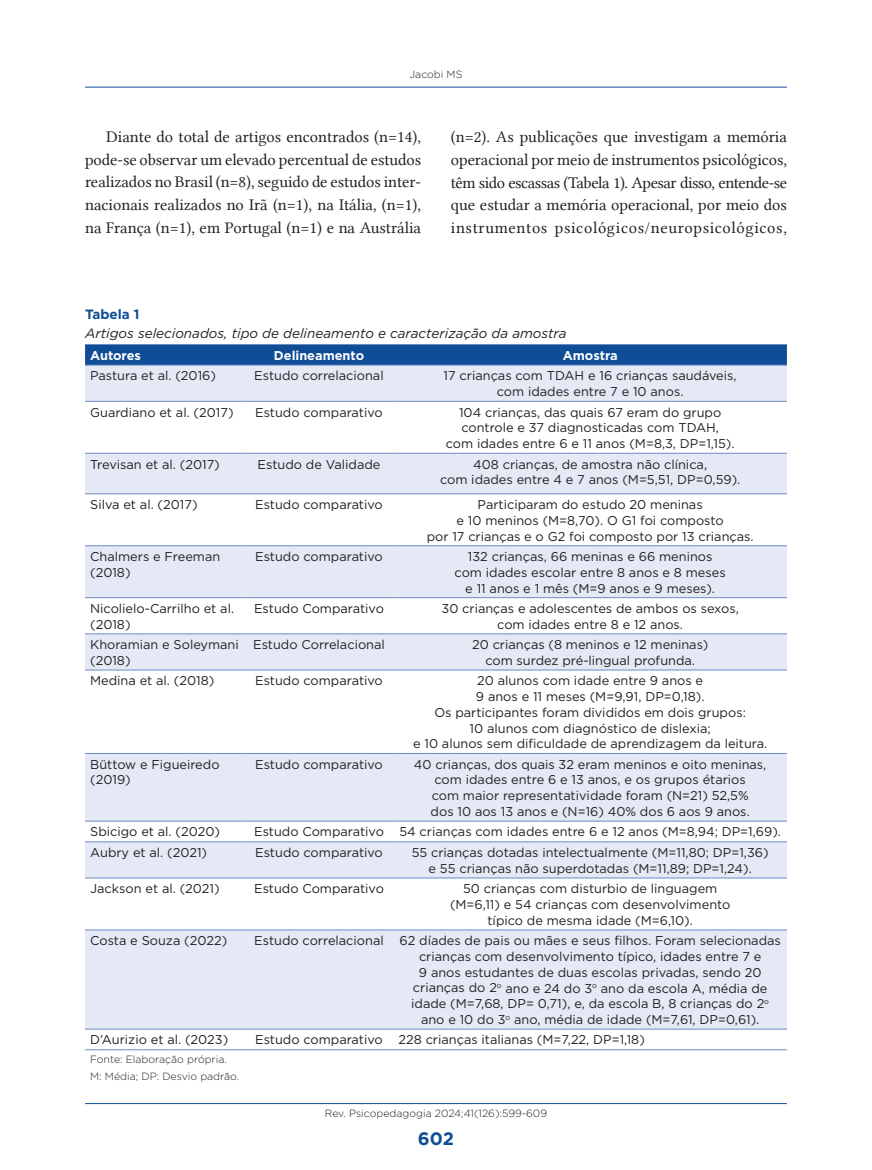
<style>
.page{position:relative;width:872px;height:1170px;background:#fff}
.page>*{position:absolute;margin:0;border:0;box-sizing:border-box;transform-origin:0 0}
.t1{font:700 18px "Gotham";color:#0f4d96}
.t2{font:16.5px/22.6px "Lin Libertine";color:#231f20;text-align:justify}
.t3{font:italic 13.5px "Gotham";color:#231f20}
.t4{font:700 13.5px "Gotham";color:#0f4d96}
.t5{font:12.75px/15.8px "Gotham";color:#231f20;text-align:center}
.t6{font:700 12.75px "Gotham";color:#fff}
.t7{font:300 10.5px/16.5px "Gotham";color:#231f20}
</style>
<div class="page">
<hr style="left:85px;top:87px;width:702px;height:1px;background:#0f4d96">
<hr style="left:85px;top:1103px;width:702px;height:1px;background:#0f4d96">
<div style="left:85px;top:345px;width:702px;height:20px;background:#0f4d96"></div>
<div style="left:85px;top:366px;width:702px;height:35px;background:#e4e9f5"></div>
<svg style="left:85px;top:452px;width:702px;height:578px;fill:#e4e9f5"></svg>
<hr style="left:85px;top:344px;width:159px;height:1px;background:#6c8bc6">
<hr style="left:244px;top:344px;width:149px;height:1px;background:#6c8bc6">
<hr style="left:393px;top:344px;width:394px;height:1px;background:#6c8bc6">
<hr style="left:85px;top:365px;width:159px;height:1px;background:#6c8bc6">
<hr style="left:244px;top:365px;width:149px;height:1px;background:#6c8bc6">
<hr style="left:393px;top:365px;width:394px;height:1px;background:#6c8bc6">
<hr style="left:85px;top:401px;width:159px;height:1px;background:#6c8bc6">
<hr style="left:244px;top:401px;width:149px;height:1px;background:#6c8bc6">
<hr style="left:393px;top:401px;width:394px;height:1px;background:#6c8bc6">
<hr style="left:85px;top:453px;width:159px;height:1px;background:#6c8bc6">
<hr style="left:244px;top:453px;width:149px;height:1px;background:#6c8bc6">
<hr style="left:393px;top:453px;width:394px;height:1px;background:#6c8bc6">
<hr style="left:85px;top:493px;width:159px;height:1px;background:#6c8bc6">
<hr style="left:244px;top:493px;width:149px;height:1px;background:#6c8bc6">
<hr style="left:393px;top:493px;width:394px;height:1px;background:#6c8bc6">
<hr style="left:85px;top:545px;width:159px;height:1px;background:#6c8bc6">
<hr style="left:244px;top:545px;width:149px;height:1px;background:#6c8bc6">
<hr style="left:393px;top:545px;width:394px;height:1px;background:#6c8bc6">
<hr style="left:85px;top:597px;width:159px;height:1px;background:#6c8bc6">
<hr style="left:244px;top:597px;width:149px;height:1px;background:#6c8bc6">
<hr style="left:393px;top:597px;width:394px;height:1px;background:#6c8bc6">
<hr style="left:85px;top:633px;width:159px;height:1px;background:#6c8bc6">
<hr style="left:244px;top:633px;width:149px;height:1px;background:#6c8bc6">
<hr style="left:393px;top:633px;width:394px;height:1px;background:#6c8bc6">
<hr style="left:85px;top:820px;width:159px;height:1px;background:#6c8bc6">
<hr style="left:244px;top:820px;width:149px;height:1px;background:#6c8bc6">
<hr style="left:393px;top:820px;width:394px;height:1px;background:#6c8bc6">
<hr style="left:85px;top:841px;width:159px;height:1px;background:#6c8bc6">
<hr style="left:244px;top:841px;width:149px;height:1px;background:#6c8bc6">
<hr style="left:393px;top:841px;width:394px;height:1px;background:#6c8bc6">
<hr style="left:85px;top:669px;width:159px;height:1px;background:#6c8bc6">
<hr style="left:244px;top:669px;width:149px;height:1px;background:#6c8bc6">
<hr style="left:393px;top:669px;width:394px;height:1px;background:#6c8bc6">
<hr style="left:85px;top:753px;width:159px;height:1px;background:#6c8bc6">
<hr style="left:244px;top:753px;width:149px;height:1px;background:#6c8bc6">
<hr style="left:393px;top:753px;width:394px;height:1px;background:#6c8bc6">
<hr style="left:85px;top:877px;width:159px;height:1px;background:#6c8bc6">
<hr style="left:244px;top:877px;width:149px;height:1px;background:#6c8bc6">
<hr style="left:393px;top:877px;width:394px;height:1px;background:#6c8bc6">
<hr style="left:85px;top:929px;width:159px;height:1px;background:#6c8bc6">
<hr style="left:244px;top:929px;width:149px;height:1px;background:#6c8bc6">
<hr style="left:393px;top:929px;width:394px;height:1px;background:#6c8bc6">
<hr style="left:85px;top:1028px;width:159px;height:1px;background:#6c8bc6">
<hr style="left:244px;top:1028px;width:149px;height:1px;background:#6c8bc6">
<hr style="left:393px;top:1028px;width:394px;height:1px;background:#6c8bc6">
<hr style="left:85px;top:1049px;width:159px;height:1px;background:#6c8bc6">
<hr style="left:244px;top:1049px;width:149px;height:1px;background:#6c8bc6">
<hr style="left:393px;top:1049px;width:394px;height:1px;background:#6c8bc6">
<p class="t7" style="left:409px;top:66px;width:54px">Jacobi MS</p>
<p class="t2" style="left:85px;top:126px;width:337px;text-indent:21px">Diante do total de artigos encontrados (n=14), pode-se observar um elevado percentual de estudos realizados no Brasil (n=8), seguido de estudos inter&shy;nacionais realizados no Irã (n=1), na Itália, (n=1), na França (n=1), em Portugal (n=1) e na Austrália</p>
<p class="t2" style="left:451px;top:126px;width:338px">(n=2). As publicações que investigam a memória operacional por meio de instrumentos psicológicos, têm sido escassas (Tabela 1). Apesar disso, entende-se que estudar a memória operacional, por meio dos instrumentos psicológicos/neuropsicológicos,</p>
<p class="t4" style="left:85px;top:305px;width:56px">Tabela 1</p>
<p class="t3" style="left:85px;top:324px;width:483px">Artigos selecionados, tipo de delineamento e caracterização da amostra</p>
<p class="t6" style="left:90px;top:347px;width:52px">Autores</p>
<p class="t6" style="left:274px;top:347px;width:92px">Delineamento</p>
<p class="t6" style="left:563px;top:347px;width:56px">Amostra</p>
<p class="t5" style="left:90px;top:368px;width:127px">Pastura et al. (2016)</p>
<p class="t5" style="left:254px;top:368px;width:131px">Estudo correlacional</p>
<p class="t5" style="left:443px;top:368px;width:294px">17 crianças com TDAH e 16 crianças saudáveis, com idades entre 7 e 10 anos.</p>
<p class="t5" style="left:90px;top:404px;width:145px">Guardiano et al. (2017)</p>
<p class="t5" style="left:255px;top:404px;width:129px">Estudo comparativo</p>
<p class="t5" style="left:446px;top:404px;width:290px">104 crianças, das quais 67 eram do grupo controle e 37 diagnosticadas com TDAH,<br>com idades entre 6 e 11 anos (M=8,3, DP=1,15).</p>
<p class="t5" style="left:90px;top:456px;width:131px">Trevisan et al. (2017)</p>
<p class="t5" style="left:257px;top:456px;width:124px">Estudo de Validade</p>
<p class="t5" style="left:440px;top:456px;width:302px">408 crianças, de amostra não clínica,<br>com idades entre 4 e 7 anos (M=5,51, DP=0,59).</p>
<p class="t5" style="left:90px;top:496px;width:109px">Silva et al. (2017)</p>
<p class="t5" style="left:255px;top:496px;width:129px">Estudo comparativo</p>
<p class="t5" style="left:427px;top:496px;width:328px">Participaram do estudo 20 meninas<br>e 10 meninos (M=8,70). O G1 foi composto<br>por 17 crianças e o G2 foi composto por 13 crianças.</p>
<p class="t5" style="left:90px;top:548px;width:132px;text-align:left">Chalmers e Freeman (2018)</p>
<p class="t5" style="left:255px;top:548px;width:129px">Estudo comparativo</p>
<p class="t5" style="left:454px;top:548px;width:273px">132 crianças, 66 meninas e 66 meninos com idades escolar entre 8 anos e 8 meses e 11 anos e 1 mês (M=9 anos e 9 meses).</p>
<p class="t5" style="left:90px;top:600px;width:145px;text-align:left">Nicolielo-Carrilho et al. (2018)</p>
<p class="t5" style="left:254px;top:600px;width:131px">Estudo Comparativo</p>
<p class="t5" style="left:441px;top:600px;width:299px">30 crianças e adolescentes de ambos os sexos, com idades entre 8 e 12 anos.</p>
<p class="t5" style="left:90px;top:636px;width:150px;text-align:left">Khoramian e Soleymani (2018)</p>
<p class="t5" style="left:253px;top:636px;width:133px">Estudo Correlacional</p>
<p class="t5" style="left:472px;top:636px;width:238px">20 crianças (8 meninos e 12 meninas) com surdez pré-lingual profunda.</p>
<p class="t5" style="left:90px;top:672px;width:126px">Medina et al. (2018)</p>
<p class="t5" style="left:255px;top:672px;width:129px">Estudo comparativo</p>
<p class="t5" style="left:413px;top:672px;width:356px">20 alunos com idade entre 9 anos e<br>9 anos e 11 meses (M=9,91, DP=0,18).<br>Os participantes foram divididos em dois grupos:<br>10 alunos com diagnóstico de dislexia;<br>e 10 alunos sem dificuldade de aprendizagem da leitura.</p>
<p class="t5" style="left:90px;top:756px;width:131px;text-align:left">Büttow e Figueiredo (2019)</p>
<p class="t5" style="left:255px;top:756px;width:129px">Estudo comparativo</p>
<p class="t5" style="left:414px;top:756px;width:354px">40 crianças, dos quais 32 eram meninos e oito meninas, com idades entre 6 e 13 anos, e os grupos étarios<br>com maior representatividade foram (N=21) 52,5%<br>dos 10 aos 13 anos e (N=16) 40% dos 6 aos 9 anos.</p>
<p class="t5" style="left:90px;top:823px;width:131px">Sbicigo et al. (2020)</p>
<p class="t5" style="left:254px;top:823px;width:528px">Estudo Comparativo 54 crianças com idades entre 6 e 12 anos (M=8,94; DP=1,69).</p>
<p class="t5" style="left:90px;top:844px;width:118px">Aubry et al. (2021)</p>
<p class="t5" style="left:255px;top:844px;width:129px">Estudo comparativo</p>
<p class="t5" style="left:412px;top:844px;width:358px">55 crianças dotadas intelectualmente (M=11,80; DP=1,36) e 55 crianças não superdotadas (M=11,89; DP=1,24).</p>
<p class="t5" style="left:90px;top:880px;width:131px">Jackson et al. (2021)</p>
<p class="t5" style="left:254px;top:880px;width:131px">Estudo Comparativo</p>
<p class="t5" style="left:450px;top:880px;width:282px">50 crianças com disturbio de linguagem (M=6,11) e 54 crianças com desenvolvimento típico de mesma idade (M=6,10).</p>
<p class="t5" style="left:90px;top:932px;width:138px">Costa e Souza (2022)</p>
<p class="t5" style="left:254px;top:932px;width:528px">Estudo correlacional 62 díades de pais ou mães e seus filhos. Foram selecionadas</p>
<p class="t5" style="left:419px;top:948px;width:344px">crianças com desenvolvimento típico, idades entre 7 e</p>
<p class="t5" style="left:419px;top:963px;width:344px">9 anos estudantes de duas escolas privadas, sendo 20</p>
<p class="t5" style="left:413px;top:979px;width:356px">crianças do 2<sup>o</sup> ano e 24 do 3<sup>o</sup> ano da escola A, média de</p>
<p class="t5" style="left:411px;top:995px;width:359px">idade (M=7,68, DP= 0,71), e, da escola B, 8 crianças do 2<sup>o</sup></p>
<p class="t5" style="left:421px;top:1011px;width:340px">ano e 10 do 3<sup>o</sup> ano, média de idade (M=7,61, DP=0,61).</p>
<p class="t5" style="left:90px;top:1031px;width:139px">D’Aurizio et al. (2023)</p>
<p class="t5" style="left:255px;top:1031px;width:391px">Estudo comparativo 228 crianças italianas (M=7,22, DP=1,18)</p>
<p class="t7" style="left:90px;top:1050px;width:150px">Fonte: Elaboração própria.<br>M: Média; DP: Desvio padrão.</p>
<p class="t7" style="left:325px;top:1104px;width:224px">Rev. Psicopedagogia 2024;41(126):599-609</p>
<h1 class="t1" style="left:418px;top:1126px;width:38px">602</h1>
</div>
